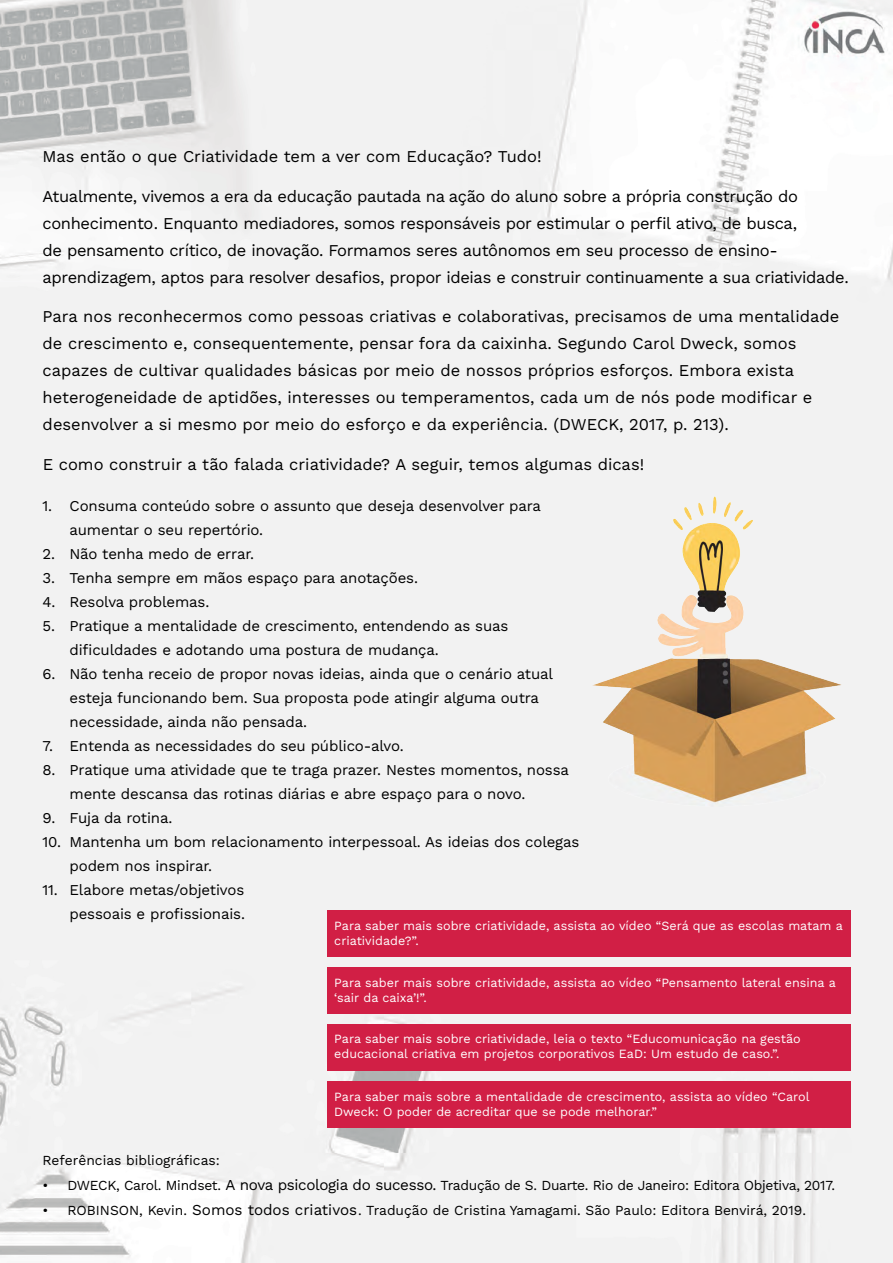
<style>
.page{position:relative;width:893px;height:1263px;background:#fff}
.page>*{position:absolute;margin:0;border:0;box-sizing:border-box;transform-origin:0 0}
.t1{font:16.5px/27px "Work Sans";color:#000}
.t2{font:16.5px/27px "Work Sans";letter-spacing:-.02em;color:#000}
.t3{font:15px/24px "Work Sans";letter-spacing:-.01em;color:#000}
.t4{font:13.8px "Work Sans";letter-spacing:-.005em;color:#000}
.t5{font:12.6px/15px "Work Sans";color:#fff}
.s1{font-size:15.15px}
</style>
<div class="page">
<img style="left:0;top:0;width:893px;height:1263px">
<div style="left:327px;top:1081px;width:523px;height:46px;background:#d11f45"></div>
<div style="left:327px;top:1024px;width:523px;height:46px;background:#d11f45"></div>
<div style="left:327px;top:910px;width:523px;height:46px;background:#d11f45"></div>
<div style="left:327px;top:967px;width:523px;height:46px;background:#d11f45"></div>
<img style="left:593px;top:497px;width:249px;height:310px">
<p class="t1" style="left:43px;top:142px;width:501px">Mas então o que Criatividade tem a ver com Educação? Tudo!</p>
<p class="t2" style="left:43px;top:182px;width:808px">Atualmente, vivemos a era da educação pautada na ação do aluno sobre a própria construção do conhecimento. Enquanto mediadores, somos responsáveis por estimular o perfil ativo, de busca,<br>de pensamento crítico, de inovação. Formamos seres autônomos em seu processo de ensino&shy;aprendizagem, aptos para resolver desafios, propor ideias e construir continuamente a sua criatividade.</p>
<p class="t1" style="left:43px;top:303px;width:798px">Para nos reconhecermos como pessoas criativas e colaborativas, precisamos de uma mentalidade de crescimento e, consequentemente, pensar fora da caixinha. Segundo Carol Dweck, somos capazes de cultivar qualidades básicas por meio de nossos próprios esforços. Embora exista heterogeneidade de aptidões, interesses ou temperamentos, cada um de nós pode modificar e desenvolver a si mesmo por meio do esforço e da experiência. (DWECK, 2017, p. 213).</p>
<p class="t1" style="left:43px;top:450px;width:603px">E como construir a tão falada criatividade? A seguir, temos algumas dicas!</p>
<p class="t3" style="left:70px;top:494px;width:473px;text-indent:-27px">1. Consuma conteúdo sobre o assunto que deseja desenvolver para aumentar o seu repertório.</p>
<p class="t3" style="left:43px;top:542px;width:213px">2. Não tenha medo de errar.</p>
<p class="t3" style="left:43px;top:566px;width:377px">3. Tenha sempre em mãos espaço para anotações.</p>
<p class="t3" style="left:43px;top:590px;width:168px">4. Resolva problemas.</p>
<p class="t3" style="left:70px;top:614px;width:440px;text-indent:-27px">5. Pratique a mentalidade de crescimento, entendendo as suas dificuldades e adotando uma postura de mudança.</p>
<p class="t3" style="left:70px;top:662px;width:485px;text-indent:-27px">6. Não tenha receio de propor novas ideias, ainda que o cenário atual esteja funcionando bem. Sua proposta pode atingir alguma outra necessidade, ainda não pensada.</p>
<p class="t3" style="left:43px;top:734px;width:363px">7. Entenda as necessidades do seu público-alvo.</p>
<p class="t3" style="left:70px;top:758px;width:501px;text-indent:-27px">8. Pratique uma atividade que te traga prazer. Nestes momentos, nossa mente descansa das rotinas diárias e abre espaço para o novo.</p>
<p class="t3" style="left:43px;top:806px;width:131px">9. Fuja da rotina.</p>
<p class="t3" style="left:70px;top:830px;width:511px;text-indent:-27px">10. Mantenha um bom relacionamento interpessoal. As ideias dos colegas podem nos inspirar.</p>
<p class="t3" style="left:43px;top:878px;width:204px;text-align:right">11. Elabore metas/objetivos pessoais e profissionais.</p>
<p class="t5" style="left:334px;top:918px;width:510px">Para saber mais sobre criatividade, assista ao vídeo “Será que as escolas matam a criatividade?”.</p>
<p class="t5" style="left:334px;top:975px;width:503px">Para saber mais sobre criatividade, assista ao vídeo “Pensamento lateral ensina a ‘sair da caixa’!”.</p>
<p class="t5" style="left:334px;top:1031px;width:468px">Para saber mais sobre criatividade, leia o texto “Educomunicação na gestão educacional criativa em projetos corporativos EaD: Um estudo de caso.”.</p>
<p class="t5" style="left:334px;top:1089px;width:477px">Para saber mais sobre a mentalidade de crescimento, assista ao vídeo “Carol<br>Dweck: O poder de acreditar que se pode melhorar.”</p>
<p class="t4" style="left:43px;top:1150px;width:179px">Referências bibliográficas:</p>
<p class="t4" style="left:43px;top:1175px;width:794px">• DWECK, Carol. Mindset. <span class="s1">A nova psicologia do sucesso.</span> Tradução de S. Duarte. Rio de Janeiro: Editora Objetiva, 2017.</p>
<p class="t4" style="left:43px;top:1200px;width:765px">• ROBINSON, Kevin. <span class="s1">Somos todos criativos</span>. Tradução de Cristina Yamagami. São Paulo: Editora Benvirá, 2019.</p>
</div>
